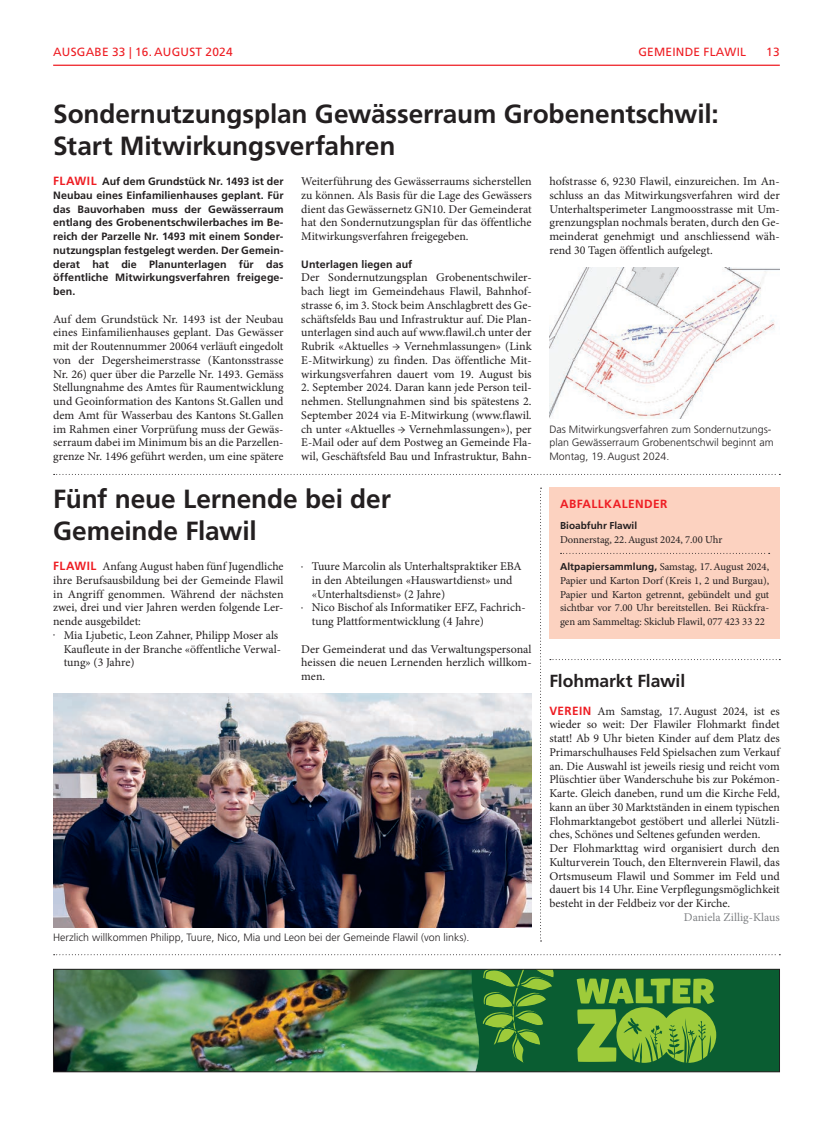
<style>
.page{position:relative;width:833px;height:1134px;background:#fff}
.page>*{position:absolute;margin:0;border:0;box-sizing:border-box;transform-origin:0 0}
.t1{font:700 26.25px/31.2px "Frutiger LT Std";letter-spacing:-.005em;color:#231f20}
.t2{font:700 17.5px "Frutiger LT Std";letter-spacing:-.005em;color:#231f20}
.t3{font:11.88px/13.8px "Minion Pro";color:#231f20;text-align:justify}
.t4{font:11.88px "Frutiger LT Std";letter-spacing:.02em;color:#ee1d23}
.t5{font:11.88px "Minion Pro";color:#808285}
.t6{font:700 11.88px "Frutiger LT Std";letter-spacing:.035em;color:#ee1d23}
.t7{font:700 10.62px/13.8px "Frutiger LT Std";letter-spacing:.005em;color:#231f20;text-align:justify}
.t8{font:10.62px/13.8px "Minion Pro";letter-spacing:-.005em;color:#231f20;text-align:justify}
.t9{font:300 10.62px/13.8px "Frutiger LT Std";color:#231f20}
.t10{font:700 10px "Frutiger LT Std";color:#231f20}
.s1{font-size:11.88px;color:#ee1d23}
.s2{font-family:"Frutiger LT Std";font-weight:700;color:#ee1d23}
.s3{font-family:"Frutiger LT Std";font-weight:700;font-size:10px}
</style>
<div class="page">
<hr style="left:53px;top:65px;width:727px;height:1px;background:#ee1d23">
<svg style="left:540px;top:488px;width:1px;height:453px"></svg>
<svg style="left:54px;top:474px;width:726px;height:1px"></svg>
<svg style="left:54px;top:954px;width:726px;height:1px"></svg>
<svg style="left:550px;top:659px;width:230px;height:1px"></svg>
<img style="left:55px;top:971px;width:413px;height:99px">
<svg style="left:468px;top:971px;width:310px;height:99px;background:#3b8235"></svg>
<div style="left:53px;top:969px;width:727px;height:103px;border:1px solid #231f20"></div>
<div style="left:549px;top:488px;width:231px;height:151px;background:#fcd2c0"></div>
<svg style="left:560px;top:553px;width:209px;height:1px"></svg>
<img style="left:549px;top:267px;width:231px;height:152px">
<img style="left:53px;top:694px;width:478px;height:234px">
<p class="t4" style="left:53px;top:45px;width:18px">AUSGABE</p>
<p class="t4" style="left:112px;top:45px;width:60px">33 | 16. AUGUST</p>
<p class="t4" style="left:205px;top:45px;width:29px">2024</p>
<p class="t4" style="left:638px;top:45px;width:109px">GEMEINDE FLAWIL</p>
<p class="t4" style="left:766px;top:45px;width:15px">13</p>
<h1 class="t1" style="left:53px;top:99px;width:667px">Sondernutzungsplan Gewässerraum Grobenentschwil:<br>Start Mitwirkungsverfahren</h1>
<p class="t7" style="left:53px;top:175px;width:232px"><span class="s1">FLAWIL</span> Auf dem Grundstück Nr. 1493 ist der Neubau eines Einfamilienhauses geplant. Für das Bauvorhaben muss der Gewässerraum entlang des Grobenentschwilerbaches im Be&shy;reich der Parzelle Nr. 1493 mit einem Sonder&shy;nutzungsplan festgelegt werden. Der Gemein&shy;derat hat die Planunterlagen für das öffentliche Mitwirkungsverfahren freigege&shy;ben.</p>
<p class="t3" style="left:53px;top:312px;width:232px">Auf dem Grundstück Nr. 1493 ist der Neubau eines Einfamilienhauses geplant. Das Gewässer mit der Routennummer 20064 verläuft eingedolt von der Degersheimerstrasse (Kantonsstrasse Nr. 26) quer über die Parzelle Nr. 1493. Gemäss Stellungnahme des Amtes für Raumentwicklung und Geoinformation des Kantons St.Gallen und dem Amt für Wasserbau des Kantons St.Gallen im Rahmen einer Vorprüfung muss der Gewäs&shy;serraum dabei im Minimum bis an die Parzellen&shy;grenze Nr. 1496 geführt werden, um eine spätere</p>
<p class="t3" style="left:301px;top:175px;width:232px">Weiterführung des Gewässerraums sicherstellen zu können. Als Basis für die Lage des Gewässers dient das Gewässernetz GN10. Der Gemeinderat hat den Sondernutzungsplan für das öffentliche Mitwirkungsverfahren freigegeben.</p>
<p class="t7" style="left:301px;top:257px;width:113px">Unterlagen liegen auf</p>
<p class="t3" style="left:301px;top:271px;width:232px">Der Sondernutzungsplan Grobenentschwiler&shy;bach liegt im Gemeindehaus Flawil, Bahnhof&shy;strasse 6, im 3. Stock beim Anschlagbrett des Ge&shy;schäftsfelds Bau und Infrastruktur auf. Die Plan&shy;unterlagen sind auch auf www.flawil.ch unter der Rubrik «Aktuelles → Vernehmlassungen» (Link E-Mitwirkung) zu finden. Das öffentliche Mit&shy;wirkungsverfahren dauert vom 19. August bis</p>
<p class="t3" style="left:301px;top:381px;width:232px">2. September 2024. Daran kann jede Person teil&shy;nehmen. Stellungnahmen sind bis spätestens 2.<br>September 2024 via E-Mitwirkung (www.flawil. ch unter «Aktuelles → Vernehmlassungen»), per E-Mail oder auf dem Postweg an Gemeinde Fla&shy;wil, Geschäftsfeld Bau und Infrastruktur, Bahn-</p>
<p class="t3" style="left:549px;top:175px;width:232px">hofstrasse 6, 9230 Flawil, einzureichen. Im An&shy;schluss an das Mitwirkungsverfahren wird der Unterhaltsperimeter Langmoosstrasse mit Um&shy;grenzungsplan nochmals beraten, durch den Ge&shy;meinderat genehmigt und anschliessend wäh&shy;rend 30 Tagen öffentlich aufgelegt.</p>
<p class="t9" style="left:549px;top:422px;width:226px">Das Mitwirkungsverfahren zum Sondernutzungs&shy;plan Gewässerraum Grobenentschwil beginnt am<br>Montag, 19.August 2024.</p>
<h1 class="t1" style="left:53px;top:484px;width:339px">Fünf neue Lernende bei der<br>Gemeinde Flawil</h1>
<p class="t3" style="left:53px;top:560px;width:232px"><span class="s2">FLAWIL</span> Anfang August haben fünf Jugendliche ihre Berufsausbildung bei der Gemeinde Flawil in Angriff genommen. Während der nächsten zwei, drei und vier Jahren werden folgende Ler&shy;nende ausgebildet:</p>
<p class="t3" style="left:64px;top:628px;width:219px;text-align:left;text-indent:-11px"><sup>•</sup> Mia Ljubetic, Leon Zahner, Philipp Moser als<br>Kaufleute in der Branche «öffentliche Verwal&shy;tung» (3 Jahre)</p>
<p class="t3" style="left:312px;top:560px;width:211px;text-align:left;text-indent:-11px"><sup>•</sup> Tuure Marcolin als Unterhaltspraktiker EBA in den Abteilungen «Hauswartdienst» und «Unterhaltsdienst» (2 Jahre)</p>
<p class="t3" style="left:312px;top:601px;width:215px;text-indent:-11px"><sup>•</sup> Nico Bischof als Informatiker EFZ, Fachrich&shy;tung Plattformentwicklung (4 Jahre)</p>
<p class="t3" style="left:301px;top:642px;width:232px">Der Gemeinderat und das Verwaltungspersonal heissen die neuen Lernenden herzlich willkom&shy;men.</p>
<p class="t9" style="left:53px;top:931px;width:418px">Herzlich willkommen Philipp, Tuure, Nico, Mia und Leon bei der Gemeinde Flawil (von links).</p>
<p class="t6" style="left:560px;top:497px;width:109px">ABFALLKALENDER</p>
<p class="t10" style="left:560px;top:520px;width:79px">Bioabfuhr Flawil</p>
<p class="t8" style="left:560px;top:532px;width:164px">Donnerstag, 22.August 2024, 7.00 Uhr</p>
<p class="t8" style="left:560px;top:560px;width:211px"><span class="s3">Altpapiersammlung,</span> Samstag, 17.August 2024, Papier und Karton Dorf (Kreis 1, 2 und Burgau), Papier und Karton getrennt, gebündelt und gut sichtbar vor 7.00 Uhr bereitstellen. Bei Rückfra&shy;gen am Sammeltag: Skiclub Flawil, 077 423 33 22</p>
<h2 class="t2" style="left:549px;top:671px;width:137px">Flohmarkt Flawil</h2>
<p class="t3" style="left:549px;top:704px;width:232px;text-align:left"><span class="s2">VEREIN</span> Am Samstag, 17.August 2024, ist es wieder so weit: Der Flawiler Flohmarkt findet statt! Ab 9 Uhr bieten Kinder auf dem Platz des Primarschulhauses Feld Spielsachen zum Verkauf an. Die Auswahl ist jeweils riesig und reicht vom Plüschtier über Wanderschuhe bis zur Pokémon-Karte. Gleich daneben, rund um die Kirche Feld, kann an über 30 Marktständen in einem typischen Flohmarktangebot gestöbert und allerlei Nützli&shy;ches, Schönes und Seltenes gefunden werden.<br>Der Flohmarkttag wird organisiert durch den Kulturverein Touch, den Elternverein Flawil, das Ortsmuseum Flawil und Sommer im Feld und dauert bis 14 Uhr. Eine Verpflegungsmöglichkeit besteht in der Feldbeiz vor der Kirche.</p>
<p class="t5" style="left:684px;top:909px;width:97px">Daniela Zillig-Klaus</p>
</div>
